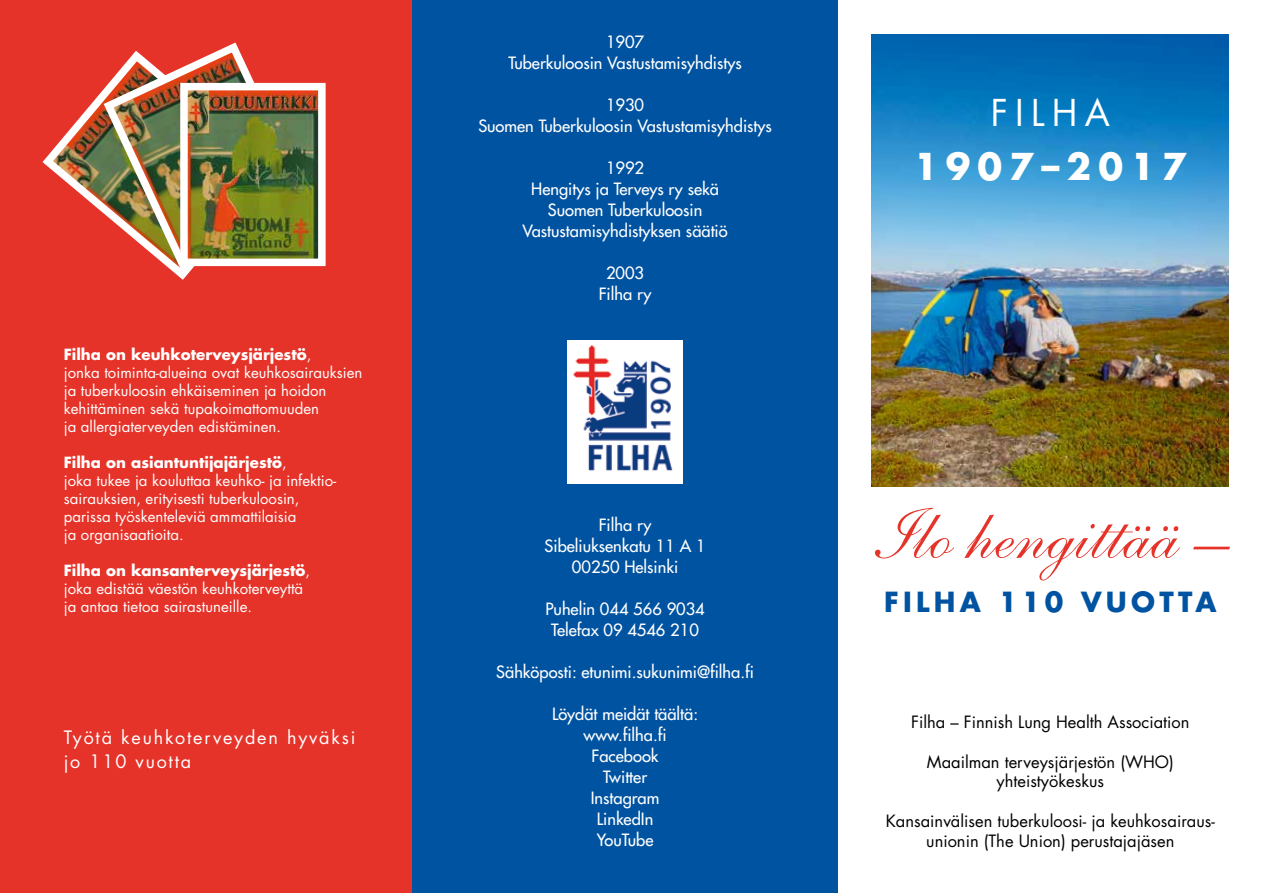
<style>
.page{position:relative;width:1263px;height:893px;background:#fff}
.page>*{position:absolute;margin:0;border:0;box-sizing:border-box;transform-origin:0 0}
.t1{font:72px "Shelley LT Std Script";color:#e63329}
.t2{font:700 36px "Futura Std";letter-spacing:.2em;color:#fff}
.t3{font:36px "Futura Std";letter-spacing:.2em;color:#fff}
.t4{font:700 27px "Futura Std";letter-spacing:.16em;color:#0053a1}
.t5{font:18px/24px "Futura Std";letter-spacing:.1em;color:#fff}
.t6{font:500 16.5px/21px "Futura Std";color:#fff;text-align:center}
.t7{font:16.5px/19.8px "Futura Std";color:#000;text-align:center}
.t8{font:15px/18px "Futura Std";color:#fff}
.s1{font-weight:700}
</style>
<div class="page">
<div style="left:0;top:0;width:412px;height:893px;background:#e63329"></div>
<img style="left:872px;top:34px;width:357px;height:452px">
<div style="left:412px;top:0;width:426px;height:893px;background:#0053a1"></div>
<img style="left:568px;top:340px;width:114px;height:144px">
<img style="left:42px;top:95px;width:145px;height:185px">
<img style="left:99px;top:42px;width:219px;height:233px">
<img style="left:189px;top:92px;width:128px;height:165px">
<div style="left:180px;top:83px;width:146px;height:183px;border:8px solid #fff"></div>
<p class="t8" style="left:64px;top:346px;width:300px"><span class="s1">Filha on keuhkoterveysjärjestö</span>,<br>jonka toiminta-alueina ovat keuhkosairauksien ja tuberkuloosin ehkäiseminen ja hoidon kehittäminen sekä tupakoimattomuuden<br>ja allergiaterveyden edistäminen.</p>
<p class="t8" style="left:64px;top:454px;width:274px"><span class="s1">Filha on asiantuntijajärjestö</span>,<br>joka tukee ja kouluttaa keuhko- ja infektio&shy;sairauksien, erityisesti tuberkuloosin, parissa työskenteleviä ammattilaisia<br>ja organisaatioita.</p>
<p class="t8" style="left:64px;top:562px;width:248px"><span class="s1">Filha on kansanterveysjärjestö</span>, joka edistää väestön keuhkoterveyttä ja antaa tietoa sairastuneille.</p>
<p class="t5" style="left:64px;top:726px;width:293px">Työtä keuhkoterveyden hyväksi jo 110 vuotta</p>
<p class="t6" style="left:508px;top:31px;width:235px">1907<br>Tuberkuloosin Vastustamisyhdistys</p>
<p class="t6" style="left:478px;top:94px;width:295px">1930<br>Suomen Tuberkuloosin Vastustamisyhdistys</p>
<p class="t6" style="left:522px;top:157px;width:207px">1992<br>Hengitys ja Terveys ry sekä<br>Suomen Tuberkuloosin<br>Vastustamisyhdistyksen säätiö</p>
<p class="t6" style="left:599px;top:262px;width:54px">2003<br>Filha ry</p>
<p class="t6" style="left:545px;top:515px;width:162px">Filha ry<br>Sibeliuksenkatu 11 A 1<br>00250 Helsinki</p>
<p class="t6" style="left:545px;top:599px;width:161px">Puhelin 044 566 9034<br>Telefax 09 4546 210</p>
<p class="t6" style="left:496px;top:662px;width:259px">Sähköposti: etunimi.sukunimi@filha.fi</p>
<p class="t6" style="left:552px;top:704px;width:148px">Löydät meidät täältä: www.filha.fi<br>Facebook<br>Twitter<br>Instagram<br>LinkedIn<br>YouTube</p>
<h2 class="t3" style="left:991px;top:90px;width:120px">FILHA</h2>
<h2 class="t2" style="left:914px;top:143px;width:275px">1907–2017</h2>
<h1 class="t1" style="left:872px;top:492px;width:357px">Ilo hengittää –</h1>
<h3 class="t4" style="left:884px;top:584px;width:334px">FILHA 110 VUOTTA</h3>
<p class="t7" style="left:911px;top:712px;width:280px">Filha – Finnish Lung Health Association</p>
<p class="t7" style="left:927px;top:752px;width:248px">Maailman terveysjärjestön (WHO) yhteistyökeskus</p>
<p class="t7" style="left:886px;top:811px;width:330px">Kansainvälisen tuberkuloosi- ja keuhkosairaus&shy;unionin (The Union) perustajajäsen</p>
</div>
